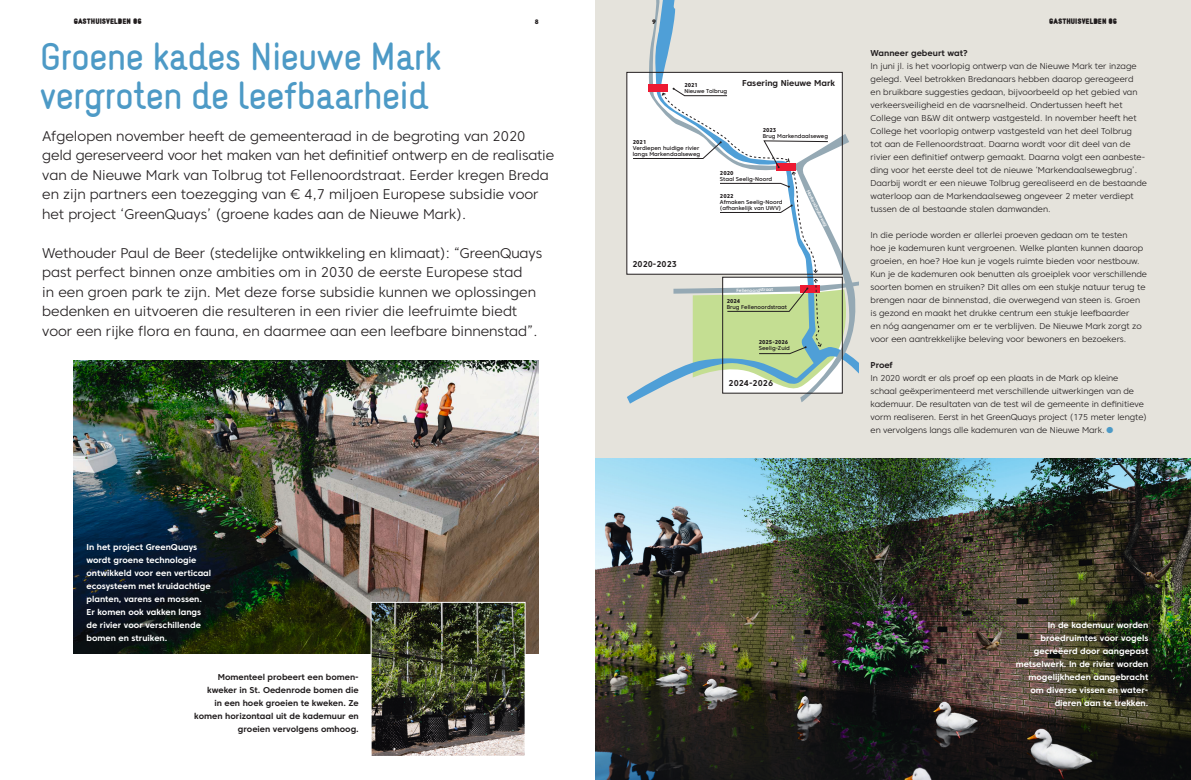
<style>
.page{position:relative;width:1191px;height:780px;background:#fff}
.page>*{position:absolute;margin:0;border:0;box-sizing:border-box;transform-origin:0 0}
.KOP{font:34px "Naiv Bold Text";letter-spacing:-.025em;color:#4d9ac6}
.brood_8_5_13{font:300 27px "Core Sans C 35";color:#4d9ac6}
.Streamer_zwart_14_19{font:300 14px/19.5px "Core Sans C 35";color:#231f20}
.brood_8_5_13-2{font:300 8.5px/13px "Core Sans C 35";color:#231f20}
.brood_8_5_13-3{font:700 8.5px/13px "Core Sans C 65";color:#fff}
.brood_8_5_13-4{font:700 8.5px/13px "Core Sans C 65";color:#231f20;text-align:right}
.Tussenkopje_zwart{font:700 8.5px "Core Sans C 65";color:#231f20}
.t1{font:900 7px "Naiv";color:#231f20}
.t2{font:800 6.5px "Core Sans C 85";color:#231f20}
.t3{font:500 5.6px/6px "Core Sans C 55";color:#231f20}
.t4{font:500 4.5px "Core Sans C 55";color:#fff}
.s1{font-family:"Core Sans C 75";font-weight:800}
</style>
<div class="page">
<div style="left:595px;top:0;width:596px;height:780px;background:#e5e3dc"></div>
<svg style="left:627px;top:71px;width:21px;height:332px"></svg>
<svg style="left:648px;top:0;width:203px;height:402px"></svg>
<div style="left:648px;top:84px;width:20px;height:8px;background:#ed1a33"></div>
<svg style="left:673px;top:279px;width:185px;height:113px"></svg>
<svg style="left:632px;top:88px;width:196px;height:185px;background:#f2f4f6"></svg>
<img style="left:74px;top:361px;width:465px;height:293px">
<img style="left:370px;top:601px;width:156px;height:155px">
<img style="left:595px;top:459px;width:596px;height:321px">
<p class="t1" style="left:74px;top:17px;width:70px">GASTHUISVELDEN 06</p>
<p class="t2" style="left:535px;top:17px;width:5px">8</p>
<p class="t2" style="left:652px;top:17px;width:5px">9</p>
<p class="t1" style="left:1049px;top:17px;width:70px">GASTHUISVELDEN 06</p>
<p class="KOP" style="left:40px;top:34px;width:403px">Groene kades Nieuwe Mark</p>
<p class="KOP" style="left:40px;top:73px;width:390px">vergroten de leefbaarheid</p>
<p class="Streamer_zwart_14_19" style="left:42px;top:126px;width:485px">Afgelopen november heeft de gemeenteraad in de begroting van 2020</p>
<p class="Streamer_zwart_14_19" style="left:42px;top:145px;width:513px">geld gereserveerd voor het maken van het definitief ontwerp en de realisatie van de Nieuwe Mark van Tolbrug tot Fellenoordstraat. Eerder kregen Breda en zijn partners een toezegging van € 4,7 miljoen Europese subsidie voor het project ‘GreenQuays’ (groene kades aan de Nieuwe Mark).</p>
<p class="Streamer_zwart_14_19" style="left:42px;top:243px;width:501px">Wethouder Paul de Beer (stedelijke ontwikkeling en klimaat): “GreenQuays past perfect binnen onze ambities om in 2030 de eerste Europese stad</p>
<p class="Streamer_zwart_14_19" style="left:42px;top:282px;width:495px">in een groen park te zijn. Met deze forse subsidie kunnen we oplossingen bedenken en uitvoeren die resulteren in een rivier die leefruimte biedt</p>
<p class="Streamer_zwart_14_19" style="left:42px;top:321px;width:497px">voor een rijke flora en fauna, en daarmee aan een leefbare binnenstad”.</p>
<p class="brood_8_5_13-3" style="left:86px;top:540px;width:126px">In het project GreenQuays wordt groene technologie ontwikkeld voor een verticaal ecosysteem met kruidachtige planten, varens en mossen.<br>Er komen ook vakken langs de rivier voor verschillende bomen en struiken.</p>
<p class="brood_8_5_13-4" style="left:194px;top:670px;width:166px">Momenteel probeert een bomen&shy;kweker in St. Oedenrode bomen die<br>in een hoek groeien te kweken. Ze komen horizontaal uit de kademuur en groeien vervolgens omhoog.</p>
<p class="t3" style="left:684px;top:82px;width:44px"><span class="s1">2021<br></span>Nieuwe Tolbrug</p>
<p class="t3" style="left:633px;top:139px;width:69px"><span class="s1">2021<br></span>Verdiepen huidige rivier langs Markendaalseweg</p>
<p class="brood_8_5_13-4" style="left:742px;top:76px;width:94px">Fasering Nieuwe Mark</p>
<p class="t3" style="left:762px;top:127px;width:67px"><span class="s1">2023<br></span>Brug Markendaalseweg</p>
<p class="brood_8_5_13-4" style="left:632px;top:257px;width:46px">2020-2023</p>
<p class="t3" style="left:720px;top:170px;width:54px"><span class="s1">2020<br></span>Staal Seelig-Noord</p>
<p class="t3" style="left:720px;top:192px;width:64px"><span class="s1">2022<br></span>Afmaken Seelig-Noord (afhankelijk van UWV)</p>
<p class="t4" style="left:810px;top:189px;width:42px;rotate:63deg">Markendaalseweg</p>
<p class="t4" style="left:736px;top:287px;width:38px;rotate:-1deg">Fellenoordstraat</p>
<p class="t3" style="left:726px;top:298px;width:62px"><span class="s1">2024<br></span>Brug Fellenoordstraat</p>
<p class="t3" style="left:758px;top:339px;width:33px"><span class="s1">2025-2026<br></span>Seelig-Zuid</p>
<p class="brood_8_5_13-4" style="left:728px;top:376px;width:46px">2024-2026</p>
<p class="Tussenkopje_zwart" style="left:870px;top:47px;width:99px">Wanneer gebeurt wat?</p>
<p class="brood_8_5_13-2" style="left:870px;top:59px;width:278px">In juni jl. is het voorlopig ontwerp van de Nieuwe Mark ter inzage gelegd. Veel betrokken Bredanaars hebben daarop gereageerd<br>en bruikbare suggesties gedaan, bijvoorbeeld op het gebied van verkeersveiligheid en de vaarsnelheid. Ondertussen heeft het College van B&amp;W dit ontwerp vastgesteld. In november heeft het College het voorlopig ontwerp vastgesteld van het deel Tolbrug<br>tot aan de Fellenoordstraat. Daarna wordt voor dit deel van de rivier een definitief ontwerp gemaakt. Daarna volgt een aanbeste&shy;ding voor het eerste deel tot de nieuwe ‘Markendaalsewegbrug’.<br>Daarbij wordt er een nieuwe Tolbrug gerealiseerd en de bestaande waterloop aan de Markendaalseweg ongeveer 2 meter verdiept tussen de al bestaande stalen damwanden.</p>
<p class="brood_8_5_13-2" style="left:870px;top:228px;width:278px">In die periode worden er allerlei proeven gedaan om te testen<br>hoe je kademuren kunt vergroenen. Welke planten kunnen daarop groeien, en hoe? Hoe kun je vogels ruimte bieden voor nestbouw.<br>Kun je de kademuren ook benutten als groeiplek voor verschillende soorten bomen en struiken? Dit alles om een stukje natuur terug te brengen naar de binnenstad, die overwegend van steen is. Groen is gezond en maakt het drukke centrum een stukje leefbaarder<br>en nóg aangenamer om er te verblijven. De Nieuwe Mark zorgt zo voor een aantrekkelijke beleving voor bewoners en bezoekers.</p>
<p class="Tussenkopje_zwart" style="left:870px;top:359px;width:24px">Proef</p>
<p class="brood_8_5_13-2" style="left:870px;top:371px;width:278px">In 2020 wordt er als proef op een plaats in de Mark op kleine schaal geëxperimenteerd met verschillende uitwerkingen van de kademuur. De resultaten van de test wil de gemeente in definitieve vorm realiseren. Eerst in het GreenQuays project (175 meter lengte) en vervolgens langs alle kademuren van de Nieuwe Mark.</p>
<p class="brood_8_5_13" style="left:1104px;top:412px;width:12px">•</p>
<p class="brood_8_5_13-3" style="left:1015px;top:618px;width:134px;text-align:right">In de kademuur worden broedruimtes voor vogels gecreëerd door aangepast metselwerk. In de rivier worden mogelijkheden aangebracht om diverse vissen en water&shy;dieren aan te trekken.</p>
</div>
